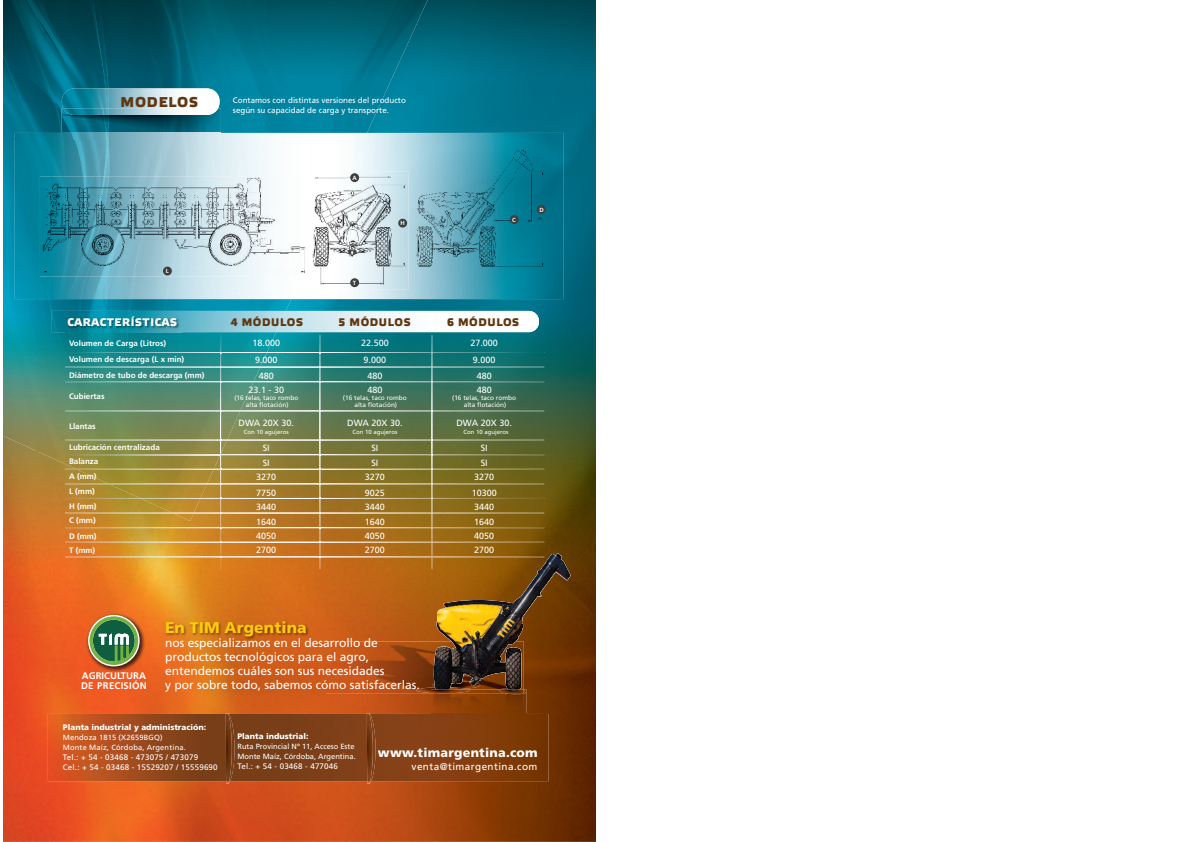
<style>
.page{position:relative;width:1191px;height:842px;background:#fff}
.page>*{position:absolute;margin:0;border:0;box-sizing:border-box;transform-origin:0 0}
.t1{font:900 15.6px "Frutiger";letter-spacing:.005em;color:#feca0a}
.t2{font:700 14.2px "Elektra Medium Pro";letter-spacing:.055em;color:#603711}
.t3{font:900 12.5px "Frutiger";letter-spacing:.02em;color:#fff}
.t4{font:12px/14px "Frutiger";color:#fff}
.t5{font:700 11px "Elektra Medium Pro";letter-spacing:.055em;color:#603711}
.t6{font:700 11px "Elektra Medium Pro";letter-spacing:.055em;color:#fff}
.t7{font:10px "Frutiger";letter-spacing:.04em;color:#fff}
.t8{font:700 9.6px/10px "Frutiger";color:#fff}
.t9{font:9px "Frutiger";color:#fff}
.t10{font:700 8px/15.1px "Frutiger";color:#fff}
.t11{font:8px/9.8px "Frutiger";letter-spacing:.02em;color:#fff}
.t12{font:8px/9.6px "Frutiger";color:#fff}
.t13{font:900 8px "Frutiger";color:#fff}
.t14{font:7.5px/9.8px "Frutiger";color:#fff}
.t15{font:7.5px/9.8px "Frutiger";letter-spacing:.02em;color:#fff}
.t16{font:6.5px/7px "Frutiger";color:#fff;text-align:center}
.t17{font:6px "Frutiger";color:#fff}
.t18{font:700 6px "Frutiger";color:#fff}
</style>
<div class="page">
<img style="left:3px;top:0;width:592px;height:842px">
<img style="left:48px;top:714px;width:500px;height:67px">
<img style="left:226px;top:713px;width:4px;height:70px">
<img style="left:232px;top:714px;width:3px;height:67px">
<img style="left:226px;top:714px;width:6px;height:67px">
<img style="left:367px;top:713px;width:4px;height:70px">
<img style="left:373px;top:714px;width:3px;height:67px">
<img style="left:367px;top:714px;width:6px;height:67px">
<img style="left:3px;top:0;width:425px;height:104px">
<img style="left:3px;top:104px;width:58px;height:35px">
<div style="left:221px;top:104px;width:160px;height:29px;background:#0085a3"></div>
<img style="left:3px;top:139px;width:34px;height:313px">
<img style="left:37px;top:299px;width:178px;height:188px">
<img style="left:214px;top:299px;width:72px;height:118px">
<svg style="left:285px;top:299px;width:7px;height:12px"></svg>
<img style="left:214px;top:416px;width:24px;height:52px">
<img style="left:113px;top:486px;width:93px;height:35px">
<img style="left:61px;top:88px;width:160px;height:45px">
<img style="left:63px;top:109px;width:155px;height:6px">
<img style="left:286px;top:311px;width:253px;height:21px">
<img style="left:52px;top:311px;width:234px;height:21px">
<img style="left:66px;top:315px;width:115px;height:18px">
<img style="left:65px;top:352px;width:479px;height:1px">
<img style="left:65px;top:367px;width:479px;height:1px">
<img style="left:65px;top:381px;width:479px;height:1px">
<img style="left:65px;top:410px;width:479px;height:1px">
<img style="left:65px;top:440px;width:479px;height:1px">
<img style="left:65px;top:454px;width:479px;height:1px">
<img style="left:65px;top:469px;width:479px;height:1px">
<img style="left:75px;top:469px;width:139px;height:1px">
<img style="left:65px;top:483px;width:479px;height:1px">
<img style="left:107px;top:483px;width:100px;height:1px">
<img style="left:65px;top:498px;width:479px;height:1px">
<img style="left:139px;top:498px;width:62px;height:1px">
<img style="left:65px;top:512px;width:479px;height:1px">
<svg style="left:172px;top:512px;width:22px;height:1px"></svg>
<img style="left:65px;top:527px;width:479px;height:1px">
<img style="left:65px;top:542px;width:479px;height:1px">
<img style="left:65px;top:556px;width:479px;height:1px">
<img style="left:319px;top:335px;width:1px;height:234px">
<img style="left:163px;top:618px;width:148px;height:23px">
<img style="left:431px;top:335px;width:1px;height:234px">
<img style="left:220px;top:335px;width:1px;height:234px">
<img style="left:326px;top:641px;width:198px;height:52px">
<img style="left:416px;top:687px;width:16px;height:6px">
<img style="left:436px;top:646px;width:83px;height:43px">
<img style="left:431px;top:689px;width:96px;height:39px">
<img style="left:431px;top:689px;width:95px;height:5px">
<svg style="left:432px;top:684px;width:33px;height:10px"></svg>
<img style="left:431px;top:689px;width:39px;height:4px">
<img style="left:499px;top:689px;width:25px;height:4px">
<img style="left:297px;top:133px;width:266px;height:166px">
<img style="left:15px;top:133px;width:352px;height:66px">
<img style="left:15px;top:199px;width:35px;height:100px">
<img style="left:297px;top:199px;width:13px;height:90px">
<img style="left:50px;top:277px;width:247px;height:22px">
<img style="left:61px;top:133px;width:160px;height:7px">
<img style="left:40px;top:177px;width:269px;height:100px">
<img style="left:411px;top:148px;width:138px;height:122px">
<img style="left:349px;top:171px;width:59px;height:59px">
<img style="left:310px;top:230px;width:98px;height:59px">
<img style="left:310px;top:171px;width:39px;height:86px">
<div style="left:163px;top:267px;width:9px;height:8px;background:#3e3e3f;border-radius:50%"></div>
<div style="left:350px;top:278px;width:9px;height:9px;background:#3e3e3f;border-radius:50%"></div>
<div style="left:350px;top:173px;width:9px;height:9px;background:#3e3e3f;border-radius:50%"></div>
<div style="left:398px;top:219px;width:9px;height:9px;background:#3e3e3f;border-radius:50%"></div>
<div style="left:510px;top:215px;width:9px;height:9px;background:#3e3e3f;border-radius:50%"></div>
<div style="left:537px;top:205px;width:9px;height:9px;background:#3e3e3f;border-radius:50%"></div>
<img style="left:85px;top:612px;width:61px;height:61px">
<svg style="left:88px;top:615px;width:52px;height:51px"></svg>
<svg style="left:90px;top:616px;width:48px;height:49px;background:#678a5a"></svg>
<h2 class="t2" style="left:120px;top:97px;width:79px">MODELOS</h2>
<p class="t12" style="left:233px;top:96px;width:174px">Contamos con distintas versiones del producto según su capacidad de carga y transporte.</p>
<p class="t18" style="left:166px;top:269px;width:4px">L</p>
<p class="t18" style="left:353px;top:175px;width:6px">A</p>
<p class="t18" style="left:353px;top:281px;width:5px">T</p>
<p class="t18" style="left:400px;top:221px;width:6px">H</p>
<p class="t18" style="left:512px;top:217px;width:5px">C</p>
<p class="t6" style="left:67px;top:318px;width:111px">CARACTERÍSTICAS</p>
<p class="t5" style="left:231px;top:318px;width:73px">4 MÓDULOS</p>
<p class="t5" style="left:339px;top:318px;width:73px">5 MÓDULOS</p>
<p class="t5" style="left:447px;top:318px;width:73px">6 MÓDULOS</p>
<p class="t10" style="left:69px;top:336px;width:99px">Volumen de Carga (Litros)</p>
<p class="t9" style="left:252px;top:339px;width:29px">18.000</p>
<p class="t9" style="left:361px;top:339px;width:29px">22.500</p>
<p class="t9" style="left:470px;top:339px;width:29px">27.000</p>
<p class="t9" style="left:255px;top:357px;width:24px">9.000</p>
<p class="t9" style="left:364px;top:357px;width:24px">9.000</p>
<p class="t9" style="left:473px;top:357px;width:24px">9.000</p>
<p class="t9" style="left:259px;top:372px;width:17px">480</p>
<p class="t9" style="left:367px;top:372px;width:17px">480</p>
<p class="t9" style="left:477px;top:372px;width:17px">480</p>
<p class="t10" style="left:69px;top:353px;width:137px">Volumen de descarga (L x min)<br>Diámetro de tubo de descarga (mm)</p>
<p class="t10" style="left:69px;top:389px;width:37px">Cubiertas</p>
<p class="t16" style="left:234px;top:395px;width:65px">(16 telas, taco rombo alta flotación)</p>
<p class="t17" style="left:244px;top:430px;width:47px">Con 10 agujeros</p>
<p class="t9" style="left:248px;top:387px;width:37px">23.1 - 30</p>
<p class="t9" style="left:367px;top:387px;width:17px">480</p>
<p class="t9" style="left:476px;top:387px;width:17px">480</p>
<p class="t16" style="left:343px;top:395px;width:65px">(16 telas, taco rombo alta flotación)</p>
<p class="t16" style="left:452px;top:395px;width:65px">(16 telas, taco rombo alta flotación)</p>
<p class="t9" style="left:239px;top:419px;width:57px">DWA 20X 30.</p>
<p class="t9" style="left:263px;top:444px;width:9px">SI</p>
<p class="t9" style="left:371px;top:444px;width:9px">SI</p>
<p class="t9" style="left:481px;top:444px;width:9px">SI</p>
<p class="t9" style="left:347px;top:419px;width:57px">DWA 20X 30.</p>
<p class="t17" style="left:352px;top:430px;width:47px">Con 10 agujeros</p>
<p class="t9" style="left:456px;top:419px;width:57px">DWA 20X 30.</p>
<p class="t17" style="left:463px;top:430px;width:47px">Con 10 agujeros</p>
<p class="t10" style="left:69px;top:419px;width:28px">Llantas</p>
<p class="t10" style="left:69px;top:441px;width:92px;line-height:13.9px">Lubricación centralizada<br>Balanza</p>
<p class="t9" style="left:263px;top:459px;width:9px">SI</p>
<p class="t9" style="left:371px;top:459px;width:9px">SI</p>
<p class="t9" style="left:481px;top:459px;width:9px">SI</p>
<p class="t10" style="left:69px;top:469px;width:29px">A (mm)</p>
<p class="t9" style="left:256px;top:473px;width:22px">3270</p>
<p class="t9" style="left:365px;top:473px;width:22px">3270</p>
<p class="t9" style="left:474px;top:473px;width:22px">3270</p>
<p class="t10" style="left:69px;top:485px;width:27px">L (mm)</p>
<p class="t9" style="left:256px;top:489px;width:22px">7750</p>
<p class="t9" style="left:365px;top:489px;width:22px">9025</p>
<p class="t9" style="left:471px;top:489px;width:27px">10300</p>
<p class="t10" style="left:69px;top:499px;width:29px">H (mm)</p>
<p class="t9" style="left:256px;top:503px;width:22px">3440</p>
<p class="t9" style="left:365px;top:503px;width:22px">3440</p>
<p class="t9" style="left:474px;top:503px;width:22px">3440</p>
<p class="t10" style="left:69px;top:513px;width:28px">C (mm)</p>
<p class="t9" style="left:256px;top:518px;width:22px">1640</p>
<p class="t9" style="left:365px;top:518px;width:22px">1640</p>
<p class="t9" style="left:474px;top:518px;width:22px">1640</p>
<p class="t10" style="left:69px;top:529px;width:29px">D (mm)</p>
<p class="t9" style="left:256px;top:532px;width:22px">4050</p>
<p class="t9" style="left:365px;top:532px;width:22px">4050</p>
<p class="t9" style="left:474px;top:532px;width:22px">4050</p>
<p class="t10" style="left:69px;top:543px;width:28px">T (mm)</p>
<p class="t9" style="left:256px;top:547px;width:22px">2700</p>
<p class="t9" style="left:365px;top:547px;width:22px">2700</p>
<p class="t9" style="left:474px;top:547px;width:22px">2700</p>
<p class="t18" style="left:539px;top:207px;width:6px">D</p>
<p class="t8" style="left:81px;top:671px;width:67px">AGRICULTURA<br>DE PRECISIÓN</p>
<h1 class="t1" style="left:165px;top:621px;width:143px">En TIM Argentina</h1>
<h3 class="t4" style="left:165px;top:636px;width:256px">nos especializamos en el desarrollo de productos tecnológicos para el agro, entendemos cuáles son sus necesidades<br>y por sobre todo, sabemos cómo satisfacerlas.</h3>
<p class="t13" style="left:63px;top:724px;width:145px">Planta industrial y administración:</p>
<p class="t15" style="left:63px;top:733px;width:124px">Mendoza 1815 (X2659BGQ)<br>Monte Maíz, Córdoba, Argentina.</p>
<p class="t11" style="left:63px;top:753px;width:156px">Tel.: + 54 - 03468 - 473075 / 473079<br>Cel.: + 54 - 03468 - 15529207 / 15559690</p>
<p class="t13" style="left:237px;top:733px;width:73px">Planta industrial:</p>
<p class="t14" style="left:237px;top:742px;width:120px">Ruta Provincial Nº 11, Acceso Este<br>Monte Maíz, Córdoba, Argentina.</p>
<p class="t11" style="left:237px;top:762px;width:102px">Tel.: + 54 - 03468 - 477046</p>
<h3 class="t3" style="left:378px;top:747px;width:161px">www.timargentina.com</h3>
<p class="t7" style="left:411px;top:763px;width:127px">venta@timargentina.com</p>
</div>
